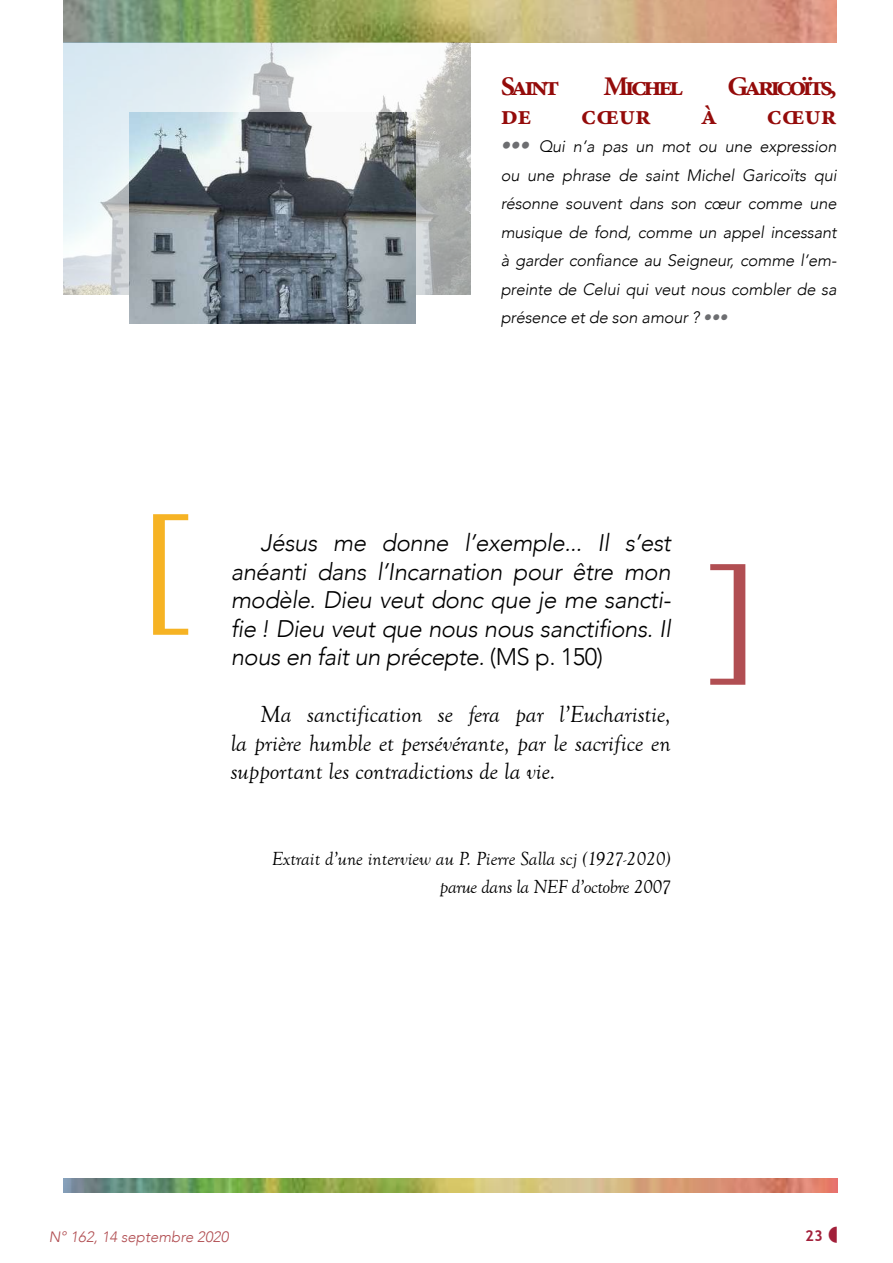
<style>
.page{position:relative;width:893px;height:1263px;background:#fff}
.page>*{position:absolute;margin:0;border:0;box-sizing:border-box;transform-origin:0 0}
.t1{font:135px "Georgia";color:#f6b324}
.t2{font:135px "Georgia";color:#b14e52}
.t3{font:700 27px "Minion Pro";letter-spacing:-.13em;color:#940b0a;scale:1.05 1}
.t4{font:700 27px "Minion Pro";letter-spacing:-.13em;color:#940b0a}
.t5{font:italic 300 24px/28.5px "Avenir";letter-spacing:-.02em;color:#000;text-align:justify}
.t6{font:italic 24px/28.5px "Goudy Old Style T";color:#000;text-align:justify}
.t7{font:italic 19.5px/28.5px "Goudy Old Style T";color:#000;text-align:right}
.t8{font:italic 300 16.5px/28.5px "Avenir";letter-spacing:-.01em;color:#000;text-align:justify}
.t9{font:italic 300 15px "Avenir";color:#b14e52}
.t10{font:700 15px "Trebuchet MS";color:#a2203a}
.s1{font-size:19.5px;color:#6d6e71}
.s2{color:#6d6e71}
.s3{font-style:normal}
</style>
<div class="page">
<img style="left:64px;top:1178px;width:773px;height:14px">
<img style="left:64px;top:0;width:773px;height:43px">
<img style="left:64px;top:43px;width:407px;height:252px">
<img style="left:129px;top:113px;width:287px;height:210px">
<h2 class="t3" style="left:501px;top:68px;width:57px">Saint</h2>
<h2 class="t3" style="left:604px;top:68px;width:77px">Michel</h2>
<h2 class="t3" style="left:727px;top:68px;width:106px">Garicoïts,</h2>
<h2 class="t4" style="left:501px;top:96px;width:32px">de</h2>
<h2 class="t4" style="left:581px;top:96px;width:71px">cœur</h2>
<h2 class="t4" style="left:701px;top:96px;width:18px">à</h2>
<h2 class="t4" style="left:767px;top:96px;width:71px">cœur</h2>
<p class="t8" style="left:501px;top:132px;width:337px"><span class="s1">•••</span> Qui n’a pas un mot ou une expression ou une phrase de saint Michel Garicoïts qui résonne souvent dans son cœur comme une musique de fond, comme un appel incessant à garder confiance au Seigneur, comme l’em&shy;preinte de Celui qui veut nous combler de sa présence et de son amour ? <span class="s2">•••</span></p>
<h1 class="t1" style="left:142px;top:469px;width:52px">[</h1>
<h3 class="t5" style="left:231px;top:529px;width:442px;text-indent:30px">Jésus me donne l’exemple... Il s’est anéanti dans l’Incarnation pour être mon modèle. Dieu veut donc que je me sancti&shy;fie ! Dieu veut que nous nous sanctifions. Il nous en fait un précepte. <span class="s3">(MS p. 150)</span></h3>
<h3 class="t6" style="left:231px;top:701px;width:442px;text-indent:30px">Ma sanctification se fera par l’Eucharistie, la prière humble et persévérante, par le sacrifice en supportant les contradictions de la vie.</h3>
<p class="t7" style="left:272px;top:845px;width:400px">Extrait d’une interview au P. Pierre Salla scj (1927-2020) parue dans la NEF d’octobre 2007</p>
<h1 class="t2" style="left:706px;top:519px;width:52px">]</h1>
<p class="t9" style="left:49px;top:1228px;width:181px">N° 162, 14 septembre 2020</p>
<p class="t10" style="left:805px;top:1226px;width:19px">23</p>
</div>
